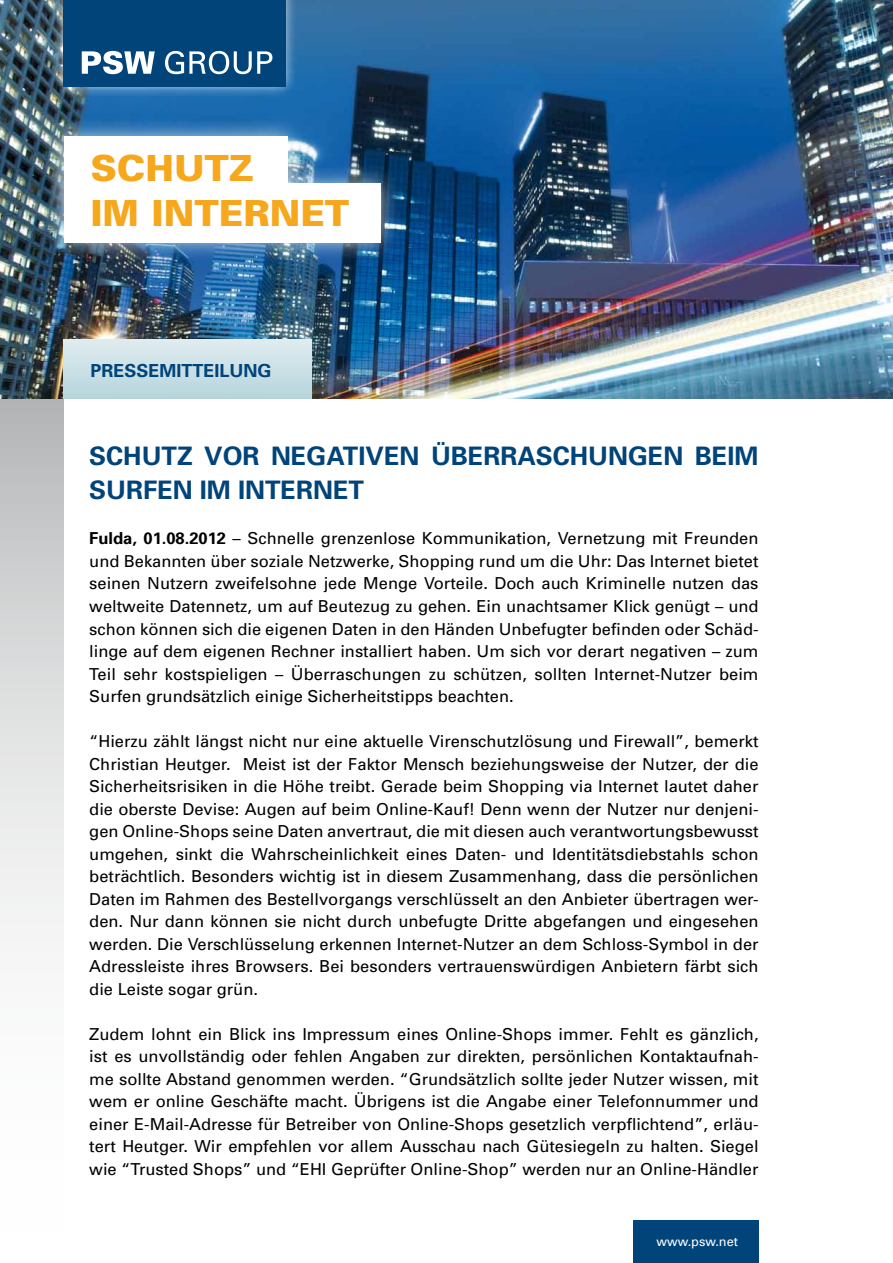
<style>
.page{position:relative;width:893px;height:1263px;background:#fff}
.page>*{position:absolute;margin:0;border:0;box-sizing:border-box;transform-origin:0 0}
.t1{font:900 36px/45px "Univers";color:#f6a71c}
.t2{font:700 25.5px "Univers";color:#00447a}
.t3{font:700 18px "Univers";color:#00447a}
.t4{font:16.5px/22.5px "Univers";color:#000;text-align:justify}
.t5{font:12.75px "Univers";color:#fff}
.s1{font-weight:700}
</style>
<div class="page">
<div style="left:0;top:398px;width:64px;height:865px;background:linear-gradient(to bottom,#bec0c1,#fff)"></div>
<img style="left:0;top:0;width:893px;height:398px">
<div style="left:64px;top:339px;width:248px;height:59px;background:linear-gradient(to bottom,#e0ecf0,#b7d4dc)"></div>
<div style="left:51px;top:0;width:246px;height:99px;background:#fff;opacity:.75"></div>
<div style="left:63px;top:0;width:223px;height:87px;background:#00447a"></div>
<svg style="left:82px;top:51px;width:73px;height:23px"></svg>
<svg style="left:165px;top:51px;width:107px;height:23px"></svg>
<div style="left:43px;top:116px;width:264px;height:99px;background:#fff;opacity:.75"></div>
<div style="left:64px;top:136px;width:224px;height:60px;background:#fff"></div>
<div style="left:43px;top:162px;width:357px;height:100px;background:#fff;opacity:.75"></div>
<div style="left:64px;top:183px;width:316px;height:59px;background:#fff"></div>
<div style="left:634px;top:1220px;width:125px;height:43px;background:#00447a"></div>
<h1 class="t1" style="left:90px;top:145px;width:261px">SCHUTZ<br>IM INTERNET</h1>
<p class="t3" style="left:90px;top:360px;width:183px">PRESSEMITTEILUNG</p>
<h2 class="t2" style="left:89px;top:440px;width:201px">SCHUTZ VOR NEG</h2>
<h2 class="t2" style="left:326px;top:440px;width:159px">ATIVEN ÜBERR</h2>
<h2 class="t2" style="left:517px;top:440px;width:91px">ASCHUNGEN</h2>
<h2 class="t2" style="left:695px;top:440px;width:33px">BEIM</h2>
<h2 class="t2" style="left:89px;top:475px;width:174px">SURFEN IM INTERNET</h2>
<p class="t4" style="left:89px;top:527px;width:671px"><span class="s1">FULDA, 01.08.2012</span> – Schnelle grenzenlose Kommunikation, Vernetzung mit Freunden und Bekannten über soziale Netzwerke, Shopping rund um die Uhr: Das Internet bietet seinen Nutzern zweifelsohne jede Menge Vorteile. Doch auch Kriminelle nutzen das weltweite Datennetz, um auf Beutezug zu gehen. Ein unachtsamer Klick genügt – und schon können sich die eigenen Daten in den Händen Unbefugter befinden oder Schäd&shy;linge auf dem eigenen Rechner installiert haben. Um sich vor derart negativen – zum Teil sehr kostspieligen – Überraschungen zu schützen, sollten Internet-Nutzer beim Surfen grundsätzlich einige Sicherheitstipps beachten.</p>
<p class="t4" style="left:89px;top:730px;width:671px">“Hierzu zählt längst nicht nur eine aktuelle Virenschutzlösung und Firewall”, bemerkt Christian Heutger. Meist ist der Faktor Mensch beziehungsweise der Nutzer, der die Sicherheitsrisiken in die Höhe treibt. Gerade beim Shopping via Internet lautet daher die oberste Devise: Augen auf beim Online-Kauf! Denn wenn der Nutzer nur denjeni&shy;gen Online-Shops seine Daten anvertraut, die mit diesen auch verantwortungsbewusst umgehen, sinkt die Wahrscheinlichkeit eines Daten- und Identitätsdiebstahls schon beträchtlich. Besonders wichtig ist in diesem Zusammenhang, dass die persönlichen Daten im Rahmen des Bestellvorgangs verschlüsselt an den Anbieter übertragen wer&shy;den. Nur dann können sie nicht durch unbefugte Dritte abgefangen und eingesehen werden. Die Verschlüsselung erkennen Internet-Nutzer an dem Schloss-Symbol in der Adressleiste ihres Browsers. Bei besonders vertrauenswürdigen Anbietern färbt sich die Leiste sogar grün.</p>
<p class="t4" style="left:89px;top:1023px;width:671px">Zudem lohnt ein Blick ins Impressum eines Online-Shops immer. Fehlt es gänzlich, ist es unvollständig oder fehlen Angaben zur direkten, persönlichen Kontaktaufnah&shy;me sollte Abstand genommen werden. “Grundsätzlich sollte jeder Nutzer wissen, mit wem er online Geschäfte macht. Übrigens ist die Angabe einer Telefonnummer und einer E-Mail-Adresse für Betreiber von Online-Shops gesetzlich verpflichtend”, erläu&shy;tert Heutger. Wir empfehlen vor allem Ausschau nach Gütesiegeln zu halten. Siegel wie “Trusted Shops” und “EHI Geprüfter Online-Shop” werden nur an Online-Händler</p>
<p class="t5" style="left:657px;top:1234px;width:83px">www.psw.net</p>
</div>
